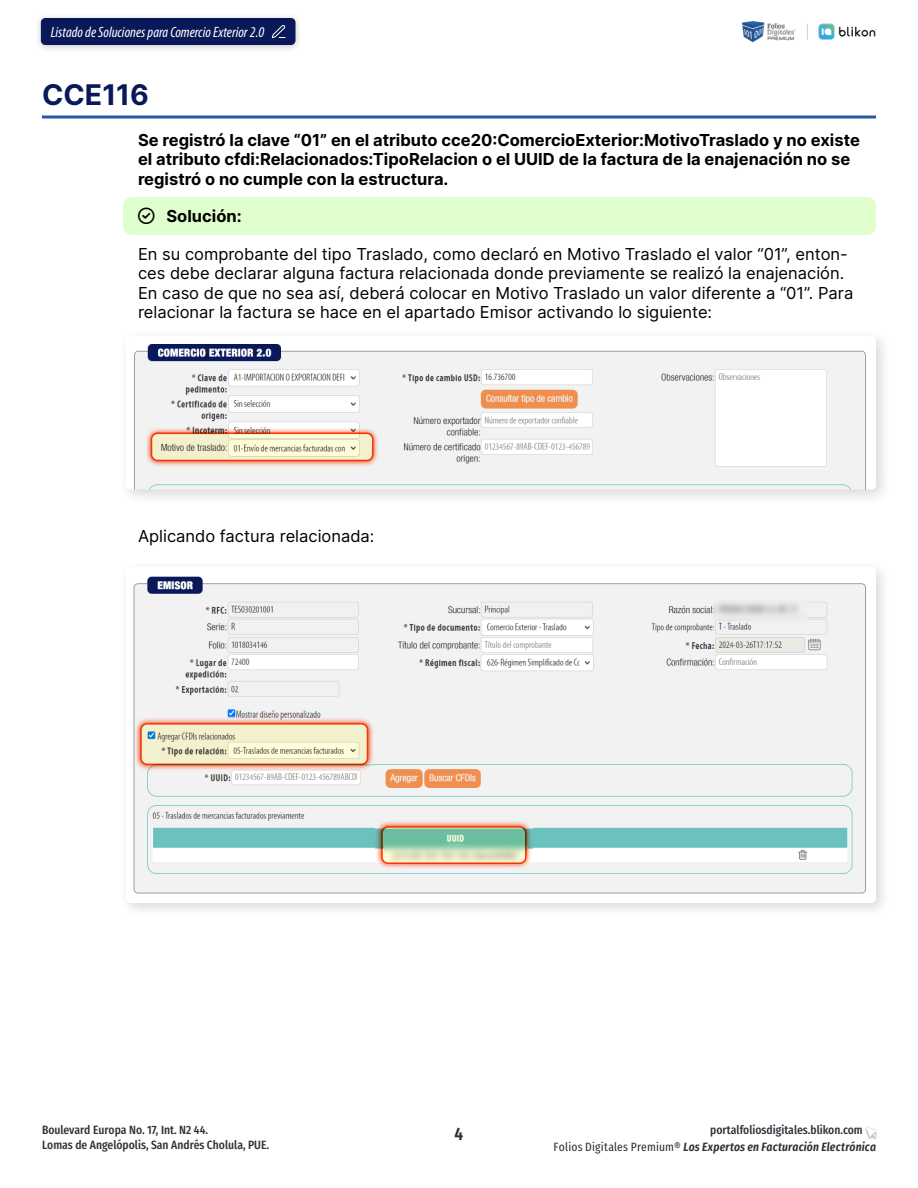
<style>
.page{position:relative;width:918px;height:1188px;background:#fff}
.page>*{position:absolute;margin:0;border:0;box-sizing:border-box;transform-origin:0 0}
.Heading{font:700 28.5px "Inter";color:#091858}
.t1{font:600 18px "Fira Sans Condensed";color:#2d3037}
.Párrafo{font:16.5px/19.5px "Inter";color:#000}
.Descripción{font:700 16.5px/19.5px "Inter";color:#000}
.t2{font:italic condensed 15px "Myriad Pro";color:#fff}
.t3{font:500 12px "Fira Sans Condensed";color:#2d3037}
.t4{font:italic 600 12px "Fira Sans Condensed";letter-spacing:.015em;color:#2d3037}
.s1{font-weight:400;font-style:normal}
</style>
<div class="page">
<img style="left:743px;top:21px;width:133px;height:21px">
<svg style="left:865px;top:1127px;width:12px;height:12px"></svg>
<div style="left:35px;top:13px;width:267px;height:40px;background:#000;opacity:.2"></div>
<div style="left:41px;top:18px;width:255px;height:27px;background:#091858;border-radius:4px"></div>
<svg style="left:271px;top:25px;width:15px;height:13px"></svg>
<hr style="left:42px;top:116px;width:834px;height:2px;background:#2859a4">
<div style="left:123px;top:197px;width:753px;height:38px;background:#e0ffcc;border-radius:9px"></div>
<div style="left:119px;top:329px;width:772px;height:176px;background:#000;opacity:.15"></div>
<img style="left:126px;top:336px;width:750px;height:154px">
<div style="left:119px;top:560px;width:773px;height:359px;background:#000;opacity:.15"></div>
<img style="left:126px;top:567px;width:750px;height:336px">
<svg style="left:145px;top:427px;width:234px;height:40px;background:#ecc2b5"></svg>
<svg style="left:152px;top:433px;width:221px;height:27px;background:#e9e6c5"></svg>
<div style="left:151px;top:433px;width:223px;height:28px;border:2px solid #ff3b00;border-radius:6px"></div>
<svg style="left:135px;top:717px;width:239px;height:54px;background:#ecc7bb"></svg>
<img style="left:141px;top:724px;width:227px;height:40px;border-radius:6px">
<div style="left:140px;top:723px;width:228px;height:42px;border:2px solid #ff3b00;border-radius:6px"></div>
<svg style="left:376px;top:821px;width:156px;height:49px;background:#e6ccc2"></svg>
<svg style="left:382px;top:827px;width:144px;height:36px;background:#9ecfaf"></svg>
<div style="left:381px;top:826px;width:146px;height:38px;border:2px solid #ff3b00;border-radius:6px"></div>
<p class="t2" style="left:51px;top:23px;width:215px">Listado de Soluciones para Comercio Exterior 2.0</p>
<p class="Heading" style="left:42px;top:73px;width:109px">CCE116</p>
<p class="Descripción" style="left:138px;top:129px;width:723px">Se registró la clave “01” en el atributo cce20:ComercioExterior:MotivoTraslado y no existe el atributo cfdi:Relacionados:TipoRelacion o el UUID de la factura de la enajenación no se registró o no cumple con la estructura.</p>
<p class="Descripción" style="left:166px;top:206px;width:77px">Solución:</p>
<p class="Párrafo" style="left:138px;top:243px;width:717px">En su comprobante del tipo Traslado, como declaró en Motivo Traslado el valor “01”, enton&shy;ces debe declarar alguna factura relacionada donde previamente se realizó la enajenación.<br>En caso de que no sea así, deberá colocar en Motivo Traslado un valor diferente a “01”. Para relacionar la factura se hace en el apartado Emisor activando lo siguiente:</p>
<p class="Párrafo" style="left:138px;top:525px;width:238px">Aplicando factura relacionada:</p>
<p class="t3" style="left:42px;top:1119px;width:168px">Boulevard Europa No. 17, Int. N2 44.</p>
<p class="t3" style="left:710px;top:1119px;width:154px">portalfoliosdigitales.blikon.com</p>
<p class="t3" style="left:42px;top:1134px;width:229px">Lomas de Angelópolis, San Andrés Cholula, PUE.</p>
<p class="t4" style="left:554px;top:1138px;width:324px"><span class="s1">Folios Digitales Premium®</span> Los Expertos en Facturación Electrónica</p>
<p class="t1" style="left:455px;top:1117px;width:10px">4</p>
</div>
